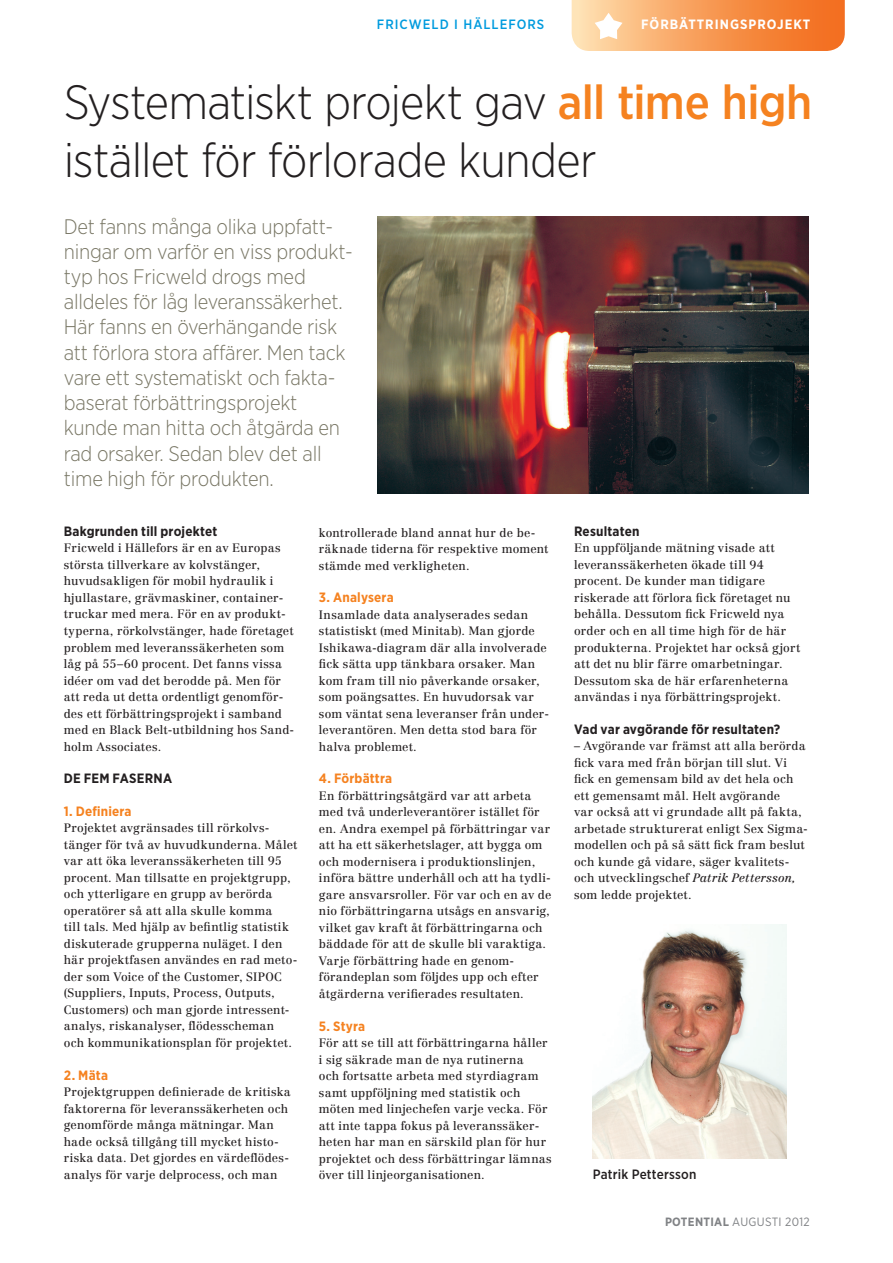
<style>
.page{position:relative;width:893px;height:1263px;background:#fff}
.page>*{position:absolute;margin:0;border:0;box-sizing:border-box;transform-origin:0 0}
.Rubrik_light{font:300 48px/57.6px "Gotham Narrow";letter-spacing:-.02em;color:#231f20}
.Ingress{font:300 21px/25.2px "Gotham Narrow";letter-spacing:-.01em;color:#787664}
.Mellanrubrik{font:700 13.5px "Gotham Narrow";letter-spacing:.015em;color:#231f20}
.Mellanrubrik-2{font:700 13.5px "Gotham Narrow";letter-spacing:.015em;color:#f58220}
.t1{font:700 13.5px "Gotham Narrow";letter-spacing:.075em;color:#fff}
.t2{font:500 13.5px "Gotham Narrow";letter-spacing:.075em;color:#009bde}
.Bildtext_liten{font:500 13.5px "Gotham Narrow";letter-spacing:.01em;color:#231f20}
.Brödtext{font:12px/16.5px "Centennial";letter-spacing:.015em;color:#231f20}
.t3{font:12px "Gotham Narrow";letter-spacing:.025em;color:#808285}
.s1{font-weight:500;color:#f58220}
.s2{font-style:italic}
.s3{font-weight:700}
</style>
<div class="page">
<svg style="left:572px;top:0;width:273px;height:51px;background:#f7a160"></svg>
<img style="left:378px;top:217px;width:431px;height:276px">
<img style="left:593px;top:925px;width:193px;height:233px">
<p class="t2" style="left:377px;top:16px;width:169px">FRICWELD I HÄLLEFORS</p>
<p class="t1" style="left:641px;top:16px;width:171px">FÖRBÄTTRINGSPROJEKT</p>
<p class="Rubrik_light" style="left:64px;top:72px;width:750px">Systematiskt projekt gav <span class="s1">all time high </span>istället för förlorade kunder</p>
<p class="Ingress" style="left:64px;top:213px;width:291px">Det fanns många olika uppfatt&shy;ningar om varför en viss produkt&shy;typ hos Fricweld drogs med alldeles för låg leveranssäkerhet.<br>Här fanns en överhängande risk att förlora stora affärer. Men tack vare ett systematiskt och fakta&shy;baserat förbättringsprojekt kunde man hitta och åtgärda en rad orsaker. Sedan blev det all time high för produkten.</p>
<p class="Brödtext" style="left:319px;top:524px;width:231px">kontrollerade bland annat hur de be&shy;räknade tiderna för respektive moment stämde med verkligheten.</p>
<p class="Mellanrubrik-2" style="left:319px;top:589px;width:76px">3. Analysera</p>
<p class="Brödtext" style="left:319px;top:606px;width:232px">Insamlade data analyserades sedan statistiskt (med Minitab). Man gjorde Ishikawa-diagram där alla involverade fick sätta upp tänkbara orsaker. Man kom fram till nio påverkande orsaker, som poängsattes. En huvudorsak var som väntat sena leveranser från under&shy;leverantören. Men detta stod bara för halva problemet.</p>
<p class="Mellanrubrik-2" style="left:319px;top:770px;width:75px">4. Förbättra</p>
<p class="Brödtext" style="left:319px;top:787px;width:234px">En förbättringsåtgärd var att arbeta med två underleverantörer istället för en. Andra exempel på förbättringar var att ha ett säkerhetslager, att bygga om och modernisera i produktionslinjen, införa bättre underhåll och att ha tydli&shy;gare ansvarsroller. För var och en av de nio förbättringarna utsågs en ansvarig, vilket gav kraft åt förbättringarna och bäddade för att de skulle bli varaktiga.<br>Varje förbättring hade en genom&shy;förandeplan som följdes upp och efter åtgärderna verifierades resultaten.</p>
<p class="Mellanrubrik-2" style="left:319px;top:1017px;width:48px">5. Styra</p>
<p class="Brödtext" style="left:319px;top:1035px;width:234px">För att se till att förbättringarna håller i sig säkrade man de nya rutinerna<br>och fortsatte arbeta med styrdiagram samt uppföljning med statistik och möten med linjechefen varje vecka. För att inte tappa fokus på leveranssäker&shy;heten har man en särskild plan för hur projektet och dess förbättringar lämnas över till linjeorganisationen.</p>
<p class="Mellanrubrik" style="left:64px;top:522px;width:155px">Bakgrunden till projektet</p>
<p class="Brödtext" style="left:64px;top:540px;width:232px">Fricweld i Hällefors är en av Europas största tillverkare av kolvstänger, huvudsakligen för mobil hydraulik i hjullastare, grävmaskiner, container&shy;truckar med mera. För en av produkt&shy;typerna, rörkolvstänger, hade företaget problem med leveranssäkerheten som låg på 55–60 procent. Det fanns vissa idéer om vad det berodde på. Men för att reda ut detta ordentligt genomför&shy;des ett förbättringsprojekt i samband med en Black Belt-utbildning hos Sand&shy;holm Associates.</p>
<p class="Mellanrubrik" style="left:64px;top:770px;width:110px">DE FEM FASERNA</p>
<p class="Mellanrubrik-2" style="left:64px;top:802px;width:69px">1. Definiera</p>
<p class="Brödtext" style="left:64px;top:820px;width:235px">Projektet avgränsades till rörkolvs&shy;tänger för två av huvudkunderna. Målet var att öka leveranssäkerheten till 95 procent. Man tillsatte en projektgrupp, och ytterligare en grupp av berörda operatörer så att alla skulle komma<br>till tals. Med hjälp av befintlig statistik diskuterade grupperna nuläget. I den här projektfasen användes en rad meto&shy;der som Voice of the Customer, SIPOC (Suppliers, Inputs, Process, Outputs, Customers) och man gjorde intressent&shy;analys, riskanalyser, flödesscheman och kommunikationsplan för projektet.</p>
<p class="Mellanrubrik-2" style="left:64px;top:1066px;width:46px">2. Mäta</p>
<p class="Brödtext" style="left:64px;top:1083px;width:229px">Projektgruppen definierade de kritiska faktorerna för leveranssäkerheten och genomförde många mätningar. Man hade också tillgång till mycket histo&shy;riska data. Det gjordes en värdeflödes&shy;analys för varje delprocess, och man</p>
<p class="Mellanrubrik" style="left:574px;top:522px;width:67px">Resultaten</p>
<p class="Brödtext" style="left:574px;top:540px;width:228px">En uppföljande mätning visade att leveranssäkerheten ökade till 94 procent. De kunder man tidigare riskerade att förlora fick företaget nu behålla. Dessutom fick Fricweld nya order och en all time high för de här produkterna. Projektet har också gjort att det nu blir färre omarbetningar.<br>Dessutom ska de här erfarenheterna användas i nya förbättringsprojekt.</p>
<p class="Mellanrubrik" style="left:574px;top:720px;width:208px">Vad var avgörande för resultaten?</p>
<p class="Brödtext" style="left:574px;top:738px;width:235px">– Avgörande var främst att alla berörda fick vara med från början till slut. Vi fick en gemensam bild av det hela och ett gemensamt mål. Helt avgörande<br>var också att vi grundade allt på fakta, arbetade strukturerat enligt Sex Sigma&shy;modellen och på så sätt fick fram beslut och kunde gå vidare, säger kvalitets&shy;och utvecklingschef <span class="s2">Patrik Pettersson, </span>som ledde projektet.</p>
<p class="Bildtext_liten" style="left:593px;top:1166px;width:105px">Patrik Pettersson</p>
<p class="t3" style="left:665px;top:1214px;width:146px"><span class="s3">POTENTIAL</span> AUGUSTI 2012</p>
</div>
